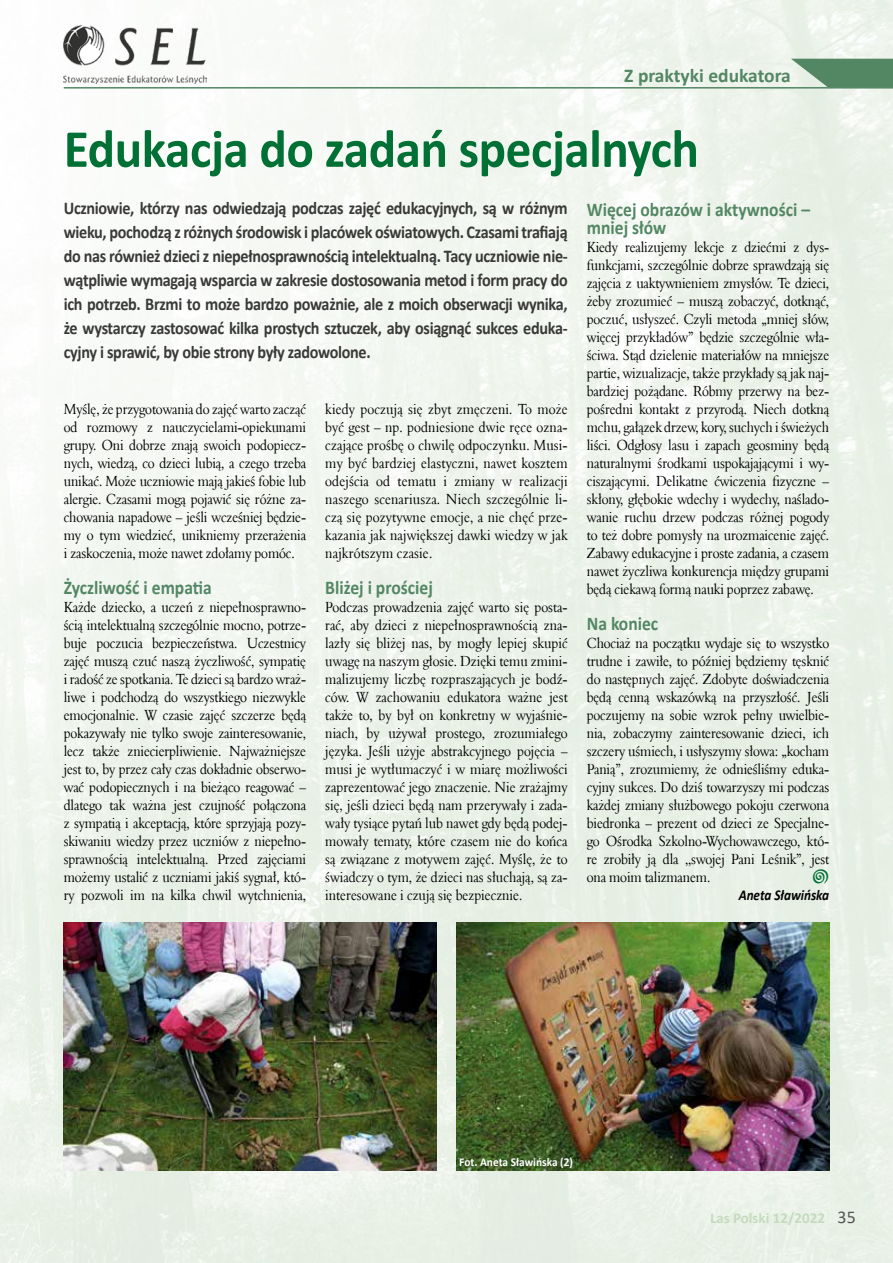
<style>
.page{position:relative;width:893px;height:1263px;background:#fff}
.page>*{position:absolute;margin:0;border:0;box-sizing:border-box;transform-origin:0 0}
.t1{font:700 54px "Calibri";letter-spacing:-.01em;color:#007035;scale:.95 1}
.t2{font:700 19.5px/18px "Calibri";color:#538764;scale:.9 1}
.t3{font:700 19.5px "Calibri";color:#538764}
.t4{font:700 18px/24px "Calibri";letter-spacing:-.02em;color:#3a3a39;text-align:justify;scale:.9 1}
.t5{font:18px "Bits Pics";color:#007035;scale:.95 1}
.t6{font:15px/18px "Aldine 401 EU";letter-spacing:-.01em;color:#000;text-align:justify;scale:.88 1}
.t7{font:700 15px "Calibri";color:#c4dbbe}
.t8{font:italic 700 15px "Calibri";color:#000;scale:.88 1}
.t9{font:700 12px "Calibri";color:#fff;scale:.95 1}
.s1{font-weight:400;font-size:18px;color:#565655}
</style>
<div class="page">
<img style="left:0;top:0;width:893px;height:1263px">
<img style="left:64px;top:25px;width:143px;height:59px">
<hr style="left:64px;top:87px;width:829px;height:2px;background:#538764">
<svg style="left:791px;top:59px;width:102px;height:28px;background:#6e9a7b"></svg>
<img style="left:456px;top:923px;width:373px;height:247px">
<img style="left:64px;top:923px;width:373px;height:247px">
<h2 class="t3" style="left:624px;top:62px;width:168px">Z praktyki edukatora</h2>
<h1 class="t1" style="left:64px;top:111px;width:670px">Edukacja do zadań specjalnych</h1>
<p class="t4" style="left:64px;top:196px;width:561px">Uczniowie, którzy nas odwiedzają podczas zajęć edukacyjnych, są w różnym wieku, pochodzą z różnych środowisk i placówek oświatowych. Czasami trafiają do nas również dzieci z niepełnosprawnością intelektualną. Tacy uczniowie nie&shy;wątpliwie wymagają wsparcia w zakresie dostosowania metod i form pracy do ich potrzeb. Brzmi to może bardzo poważnie, ale z moich obserwacji wynika, że wystarczy zastosować kilka prostych sztuczek, aby osiągnąć sukces eduka&shy;cyjny i sprawić, by obie strony były zadowolone.</p>
<p class="t6" style="left:64px;top:400px;width:277px">Myślę, że przygotowania do zajęć warto zacząć od rozmowy z nauczycielami-opiekunami grupy. Oni dobrze znają swoich podopiecz&shy;nych, wiedzą, co dzieci lubią, a czego trzeba unikać. Może uczniowie mają jakieś fobie lub alergie. Czasami mogą pojawić się różne za&shy;chowania napadowe – jeśli wcześniej będzie&shy;my o tym wiedzieć, unikniemy przerażenia i zaskoczenia, może nawet zdołamy pomóc.</p>
<h2 class="t2" style="left:64px;top:578px;width:166px">Życzliwość i empatia</h2>
<p class="t6" style="left:64px;top:598px;width:277px">Każde dziecko, a uczeń z niepełnosprawno&shy;ścią intelektualną szczególnie mocno, potrze&shy;buje poczucia bezpieczeństwa. Uczestnicy zajęć muszą czuć naszą życzliwość, sympatię i radość ze spotkania. Te dzieci są bardzo wraż&shy;liwe i podchodzą do wszystkiego niezwykle emocjonalnie. W czasie zajęć szczerze będą pokazywały nie tylko swoje zainteresowanie, lecz także zniecierpliwienie. Najważniejsze jest to, by przez cały czas dokładnie obserwo&shy;wać podopiecznych i na bieżąco reagować – dlatego tak ważna jest czujność połączona z sympatią i akceptacją, które sprzyjają pozy&shy;skiwaniu wiedzy przez uczniów z niepełno&shy;sprawnością intelektualną. Przed zajęciami możemy ustalić z uczniami jakiś sygnał, któ&shy;ry pozwoli im na kilka chwil wytchnienia,</p>
<p class="t6" style="left:325px;top:400px;width:277px">kiedy poczują się zbyt zmęczeni. To może być gest – np. podniesione dwie ręce ozna&shy;czające prośbę o chwilę odpoczynku. Musi&shy;my być bardziej elastyczni, nawet kosztem odejścia od tematu i zmiany w realizacji naszego scenariusza. Niech szczególnie li&shy;czą się pozytywne emocje, a nie chęć prze&shy;kazania jak największej dawki wiedzy w jak najkrótszym czasie.</p>
<h2 class="t2" style="left:325px;top:578px;width:121px">Bliżej i prościej</h2>
<p class="t6" style="left:325px;top:598px;width:277px">Podczas prowadzenia zajęć warto się posta&shy;rać, aby dzieci z niepełnosprawnością zna&shy;lazły się bliżej nas, by mogły lepiej skupić uwagę na naszym głosie. Dzięki temu zmini&shy;malizujemy liczbę rozpraszających je bodź&shy;ców. W zachowaniu edukatora ważne jest także to, by był on konkretny w wyjaśnie&shy;niach, by używał prostego, zrozumiałego języka. Jeśli użyje abstrakcyjnego pojęcia – musi je wytłumaczyć i w miarę możliwości zaprezentować jego znaczenie. Nie zrażajmy się, jeśli dzieci będą nam przerywały i zada&shy;wały tysiące pytań lub nawet gdy będą podej&shy;mowały tematy, które czasem nie do końca są związane z motywem zajęć. Myślę, że to świadczy o tym, że dzieci nas słuchają, są za&shy;interesowane i czują się bezpiecznie.</p>
<h2 class="t2" style="left:587px;top:200px;width:250px">Więcej obrazów i aktywności – mniej słów</h2>
<p class="t6" style="left:587px;top:238px;width:277px">Kiedy realizujemy lekcje z dziećmi z dys&shy;funkcjami, szczególnie dobrze sprawdzają się zajęcia z uaktywnieniem zmysłów. Te dzieci, żeby zrozumieć – muszą zobaczyć, dotknąć, poczuć, usłyszeć. Czyli metoda „mniej słów, więcej przykładów” będzie szczególnie wła&shy;ściwa. Stąd dzielenie materiałów na mniejsze partie, wizualizacje, także przykłady są jak naj&shy;bardziej pożądane. Róbmy przerwy na bez&shy;pośredni kontakt z przyrodą. Niech dotkną mchu, gałązek drzew, kory, suchych i świeżych liści. Odgłosy lasu i zapach geosminy będą naturalnymi środkami uspokajającymi i wy&shy;ciszającymi. Delikatne ćwiczenia fizyczne – skłony, głębokie wdechy i wydechy, naślado&shy;wanie ruchu drzew podczas różnej pogody to też dobre pomysły na urozmaicenie zajęć.<br>Zabawy edukacyjne i proste zadania, a czasem nawet życzliwa konkurencja między grupami będą ciekawą formą nauki poprzez zabawę.</p>
<h2 class="t2" style="left:587px;top:614px;width:81px">Na koniec</h2>
<p class="t6" style="left:587px;top:634px;width:277px">Chociaż na początku wydaje się to wszystko trudne i zawiłe, to później będziemy tęsknić do następnych zajęć. Zdobyte doświadczenia będą cenną wskazówką na przyszłość. Jeśli poczujemy na sobie wzrok pełny uwielbie&shy;nia, zobaczymy zainteresowanie dzieci, ich szczery uśmiech, i usłyszymy słowa: „kocham Panią”, zrozumiemy, że odnieśliśmy eduka&shy;cyjny sukces. Do dziś towarzyszy mi podczas każdej zmiany służbowego pokoju czerwona biedronka – prezent od dzieci ze Specjalne&shy;go Ośrodka Szkolno-Wychowawczego, któ&shy;re zrobiły ją dla ,,swojej Pani Leśnik”, jest ona moim talizmanem.</p>
<p class="t5" style="left:812px;top:868px;width:20px">C</p>
<p class="t8" style="left:739px;top:884px;width:104px">Aneta Sławińska</p>
<p class="t9" style="left:459px;top:1153px;width:121px">Fot. Aneta Sławińska (2)</p>
<p class="t7" style="left:710px;top:1207px;width:147px">Las Polski 12/2022 <span class="s1">35</span></p>
</div>
